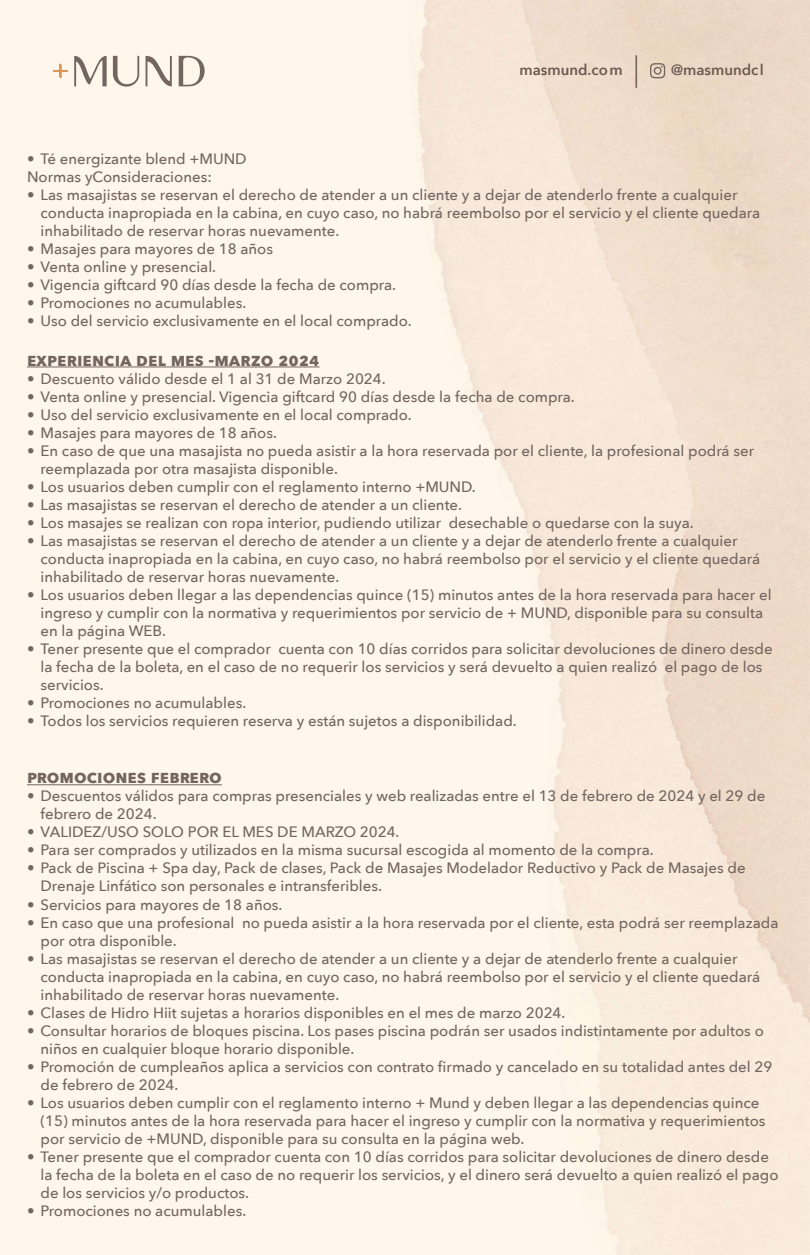
<style>
.page{position:relative;width:810px;height:1255px;background:#fff}
.page>*{position:absolute;margin:0;border:0;box-sizing:border-box;transform-origin:0 0}
.t1{font:700 18px "Avenir Next";color:#736661}
.t2{font:500 15px/18px "Avenir Next";color:#736661}
.t3{font:600 14.92px "Avenir Next";color:#6b5952}
.t4{font:600 14.92px "Avenir Next";color:#6b5c52}
</style>
<div class="page">
<img style="left:0;top:0;width:810px;height:1254px">
<svg style="left:113px;top:56px;width:26px;height:31px"></svg>
<svg style="left:179px;top:56px;width:26px;height:30px"></svg>
<svg style="left:74px;top:56px;width:33px;height:30px"></svg>
<svg style="left:146px;top:56px;width:26px;height:30px"></svg>
<svg style="left:53px;top:64px;width:14px;height:14px"></svg>
<hr style="left:635px;top:55px;width:2px;height:33px;background:#736661">
<svg style="left:650px;top:63px;width:15px;height:15px"></svg>
<hr style="left:27px;top:366px;width:293px;height:1px;background:#736661">
<hr style="left:27px;top:784px;width:195px;height:1px;background:#736661">
<p class="t3" style="left:519px;top:57px;width:105px">masmund.com</p>
<p class="t4" style="left:671px;top:57px;width:94px">@masmundcl</p>
<p class="t2" style="left:27px;top:149px;width:221px">• Té energizante blend +MUND<br>Normas yConsideraciones:</p>
<p class="t2" style="left:40px;top:185px;width:721px;text-indent:-14px">• Las masajistas se reservan el derecho de atender a un cliente y a dejar de atenderlo frente a cualquier conducta inapropiada en la cabina, en cuyo caso, no habrá reembolso por el servicio y el cliente quedara inhabilitado de reservar horas nuevamente.</p>
<p class="t2" style="left:27px;top:239px;width:248px">• Masajes para mayores de 18 años</p>
<p class="t2" style="left:27px;top:257px;width:191px">• Venta online y presencial.</p>
<p class="t2" style="left:27px;top:275px;width:371px">• Vigencia giftcard 90 días desde la fecha de compra.</p>
<p class="t2" style="left:27px;top:293px;width:221px">• Promociones no acumulables.</p>
<p class="t2" style="left:27px;top:311px;width:386px">• Uso del servicio exclusivamente en el local comprado.</p>
<p class="t1" style="left:27px;top:344px;width:31px">EXPERIENCIA</p>
<p class="t1" style="left:136px;top:344px;width:11px">DEL</p>
<p class="t1" style="left:171px;top:344px;width:57px">MES -MAR</p>
<p class="t1" style="left:251px;top:344px;width:70px">ZO 2024</p>
<p class="t2" style="left:27px;top:369px;width:360px">• Descuento válido desde el 1 al 31 de Marzo 2024.</p>
<p class="t2" style="left:27px;top:387px;width:549px">• Venta online y presencial. Vigencia giftcard 90 días desde la fecha de compra.</p>
<p class="t2" style="left:27px;top:405px;width:386px">• Uso del servicio exclusivamente en el local comprado.</p>
<p class="t2" style="left:27px;top:423px;width:251px">• Masajes para mayores de 18 años.</p>
<p class="t2" style="left:40px;top:441px;width:715px;text-indent:-14px">• En caso de que una masajista no pueda asistir a la hora reservada por el cliente, la profesional podrá ser reemplazada por otra masajista disponible.</p>
<p class="t2" style="left:27px;top:477px;width:450px">• Los usuarios deben cumplir con el reglamento interno +MUND.</p>
<p class="t2" style="left:27px;top:495px;width:437px">• Las masajistas se reservan el derecho de atender a un cliente.</p>
<p class="t2" style="left:27px;top:513px;width:668px">• Los masajes se realizan con ropa interior, pudiendo utilizar desechable o quedarse con la suya.</p>
<p class="t2" style="left:40px;top:531px;width:721px;text-indent:-14px">• Las masajistas se reservan el derecho de atender a un cliente y a dejar de atenderlo frente a cualquier conducta inapropiada en la cabina, en cuyo caso, no habrá reembolso por el servicio y el cliente quedará inhabilitado de reservar horas nuevamente.</p>
<p class="t2" style="left:40px;top:585px;width:733px;text-indent:-14px">• Los usuarios deben llegar a las dependencias quince (15) minutos antes de la hora reservada para hacer el ingreso y cumplir con la normativa y requerimientos por servicio de + MUND, disponible para su consulta en la página WEB.</p>
<p class="t2" style="left:40px;top:639px;width:734px;text-indent:-14px">• Tener presente que el comprador cuenta con 10 días corridos para solicitar devoluciones de dinero desde la fecha de la boleta, en el caso de no requerir los servicios y será devuelto a quien realizó el pago de los servicios.</p>
<p class="t2" style="left:27px;top:693px;width:221px">• Promociones no acumulables.</p>
<p class="t2" style="left:27px;top:711px;width:491px">• Todos los servicios requieren reserva y están sujetos a disponibilidad.</p>
<p class="t1" style="left:27px;top:761px;width:12px">PROMOCIONE</p>
<p class="t1" style="left:137px;top:761px;width:54px">S FEBRERO</p>
<p class="t2" style="left:40px;top:786px;width:726px;text-indent:-14px">• Descuentos válidos para compras presenciales y web realizadas entre el 13 de febrero de 2024 y el 29 de febrero de 2024.</p>
<p class="t2" style="left:27px;top:822px;width:374px">• VALIDEZ/USO SOLO POR EL MES DE MARZO 2024.</p>
<p class="t2" style="left:27px;top:840px;width:628px">• Para ser comprados y utilizados en la misma sucursal escogida al momento de la compra.</p>
<p class="t2" style="left:40px;top:858px;width:707px;text-indent:-14px">• Pack de Piscina + Spa day, Pack de clases, Pack de Masajes Modelador Reductivo y Pack de Masajes de<br>Drenaje Linfático son personales e intransferibles.</p>
<p class="t2" style="left:27px;top:894px;width:257px">• Servicios para mayores de 18 años.</p>
<p class="t2" style="left:40px;top:912px;width:739px;text-indent:-14px">• En caso que una profesional no pueda asistir a la hora reservada por el cliente, esta podrá ser reemplazada por otra disponible.</p>
<p class="t2" style="left:40px;top:948px;width:721px;text-indent:-14px">• Las masajistas se reservan el derecho de atender a un cliente y a dejar de atenderlo frente a cualquier conducta inapropiada en la cabina, en cuyo caso, no habrá reembolso por el servicio y el cliente quedará inhabilitado de reservar horas nuevamente.</p>
<p class="t2" style="left:27px;top:1002px;width:540px">• Clases de Hidro Hiit sujetas a horarios disponibles en el mes de marzo 2024.</p>
<p class="t2" style="left:40px;top:1020px;width:725px;text-indent:-14px">• Consultar horarios de bloques piscina. Los pases piscina podrán ser usados indistintamente por adultos o niños en cualquier bloque horario disponible.</p>
<p class="t2" style="left:40px;top:1056px;width:733px;text-indent:-14px">• Promoción de cumpleaños aplica a servicios con contrato firmado y cancelado en su totalidad antes del 29 de febrero de 2024.</p>
<p class="t2" style="left:40px;top:1092px;width:727px;text-indent:-14px">• Los usuarios deben cumplir con el reglamento interno + Mund y deben llegar a las dependencias quince (15) minutos antes de la hora reservada para hacer el ingreso y cumplir con la normativa y requerimientos por servicio de +MUND, disponible para su consulta en la página web.</p>
<p class="t2" style="left:40px;top:1146px;width:740px;text-indent:-14px">• Tener presente que el comprador cuenta con 10 días corridos para solicitar devoluciones de dinero desde la fecha de la boleta en el caso de no requerir los servicios, y el dinero será devuelto a quien realizó el pago de los servicios y/o productos.</p>
<p class="t2" style="left:27px;top:1200px;width:221px">• Promociones no acumulables.</p>
</div>
